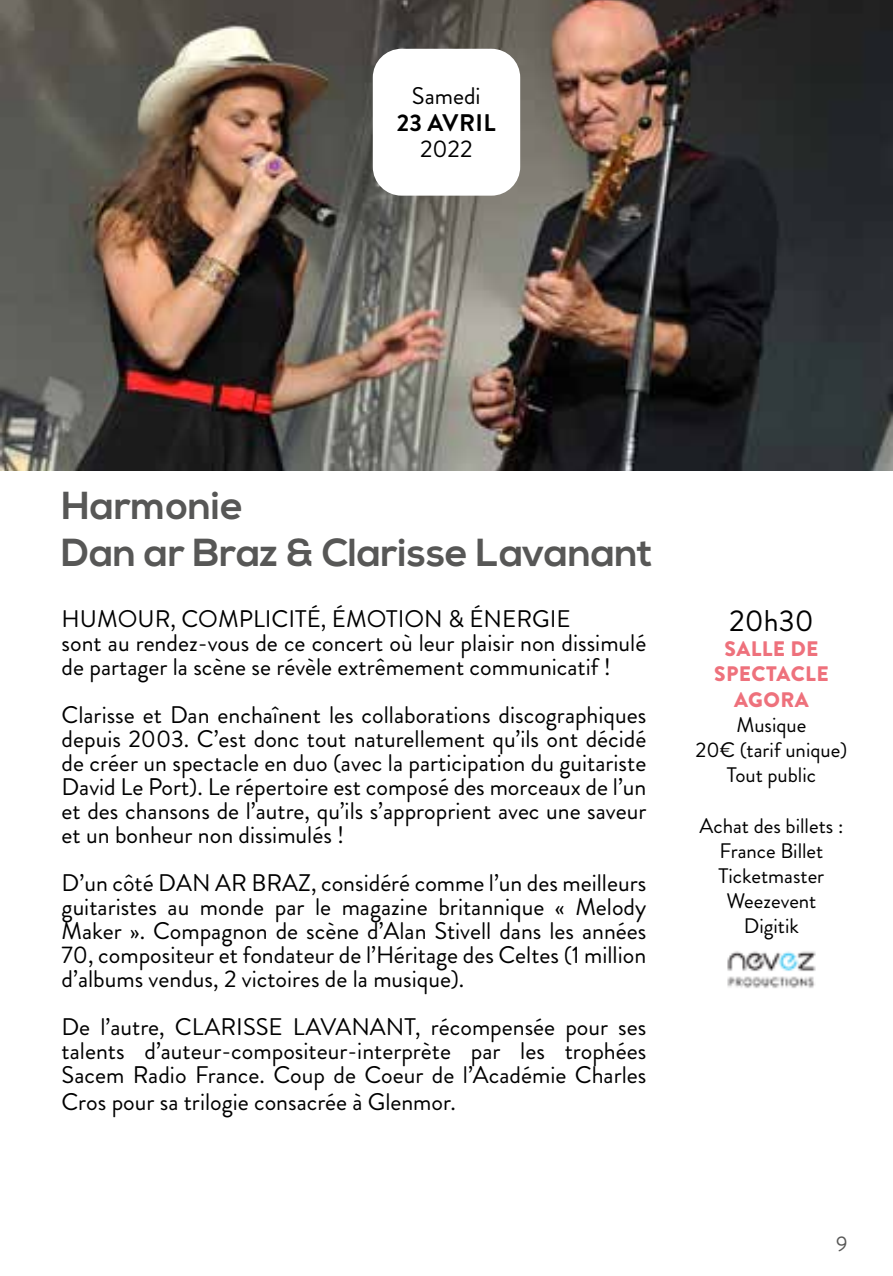
<style>
.page{position:relative;width:893px;height:1276px;background:#fff}
.page>*{position:absolute;margin:0;border:0;box-sizing:border-box;transform-origin:0 0}
.t1{font:700 39px/46.8px "Nexa";color:#575756}
.t2{font:30px "Brandon Grotesque";color:#000}
.t3{font:24px/24px "Brandon Grotesque";color:#000;text-align:justify}
.t4{font:700 24px "Brandon Grotesque";letter-spacing:.02em;color:#000}
.t5{font:21px/25.2px "Brandon Grotesque";color:#000;text-align:center}
.t6{font:900 21px/25.2px "Brandon Grotesque";letter-spacing:.02em;color:#ee717c;text-align:center}
.t7{font:21px "Brandon Grotesque";color:#575756}
</style>
<div class="page">
<img style="left:727px;top:951px;width:89px;height:37px">
<img style="left:1px;top:0;width:892px;height:470px">
<div style="left:373px;top:49px;width:147px;height:147px;background:#fff;border-radius:29px"></div>
<img style="left:0;top:0;width:1px;height:470px">
<p class="t3" style="left:412px;top:84px;width:70px">Samedi</p>
<p class="t4" style="left:397px;top:106px;width:100px">23 AVRIL</p>
<p class="t3" style="left:420px;top:137px;width:54px">2022</p>
<h1 class="t1" style="left:62px;top:484px;width:593px">Harmonie<br>Dan ar Braz &amp; Clarisse Lavanant</h1>
<p class="t3" style="left:62px;top:607px;width:586px;text-align:left">HUMOUR, COMPLICITÉ, ÉMOTION &amp; ÉNERGIE<br>sont au rendez-vous de ce concert où leur plaisir non dissimulé de partager la scène se révèle extrêmement communicatif !</p>
<p class="t3" style="left:62px;top:703px;width:586px">Clarisse et Dan enchaînent les collaborations discographiques depuis 2003. C’est donc tout naturellement qu’ils ont décidé de créer un spectacle en duo (avec la participation du guitariste David Le Port). Le répertoire est composé des morceaux de l’un et des chansons de l’autre, qu’ils s’approprient avec une saveur et un bonheur non dissimulés !</p>
<p class="t3" style="left:62px;top:871px;width:586px">D’un côté DAN AR BRAZ, considéré comme l’un des meilleurs guitaristes au monde par le magazine britannique « Melody Maker ». Compagnon de scène d’Alan Stivell dans les années 70, compositeur et fondateur de l’Héritage des Celtes (1 million d’albums vendus, 2 victoires de la musique).</p>
<p class="t3" style="left:62px;top:1015px;width:586px">De l’autre, CLARISSE LAVANANT, récompensée pour ses talents d’auteur-compositeur-interprète par les trophées Sacem Radio France. Coup de Coeur de l’Académie Charles</p>
<p class="t3" style="left:62px;top:1090px;width:396px">Cros pour sa trilogie consacrée à Glenmor.</p>
<p class="t2" style="left:729px;top:600px;width:86px">20h30</p>
<p class="t6" style="left:714px;top:636px;width:116px">SALLE DE<br>SPECTACLE<br>AGORA</p>
<p class="t5" style="left:696px;top:712px;width:153px">Musique<br>20€ (tarif unique)<br>Tout public</p>
<p class="t5" style="left:699px;top:813px;width:145px">Achat des billets :<br>France Billet<br>Ticketmaster<br>Weezevent<br>Digitik</p>
<p class="t7" style="left:836px;top:1229px;width:13px">9</p>
</div>
